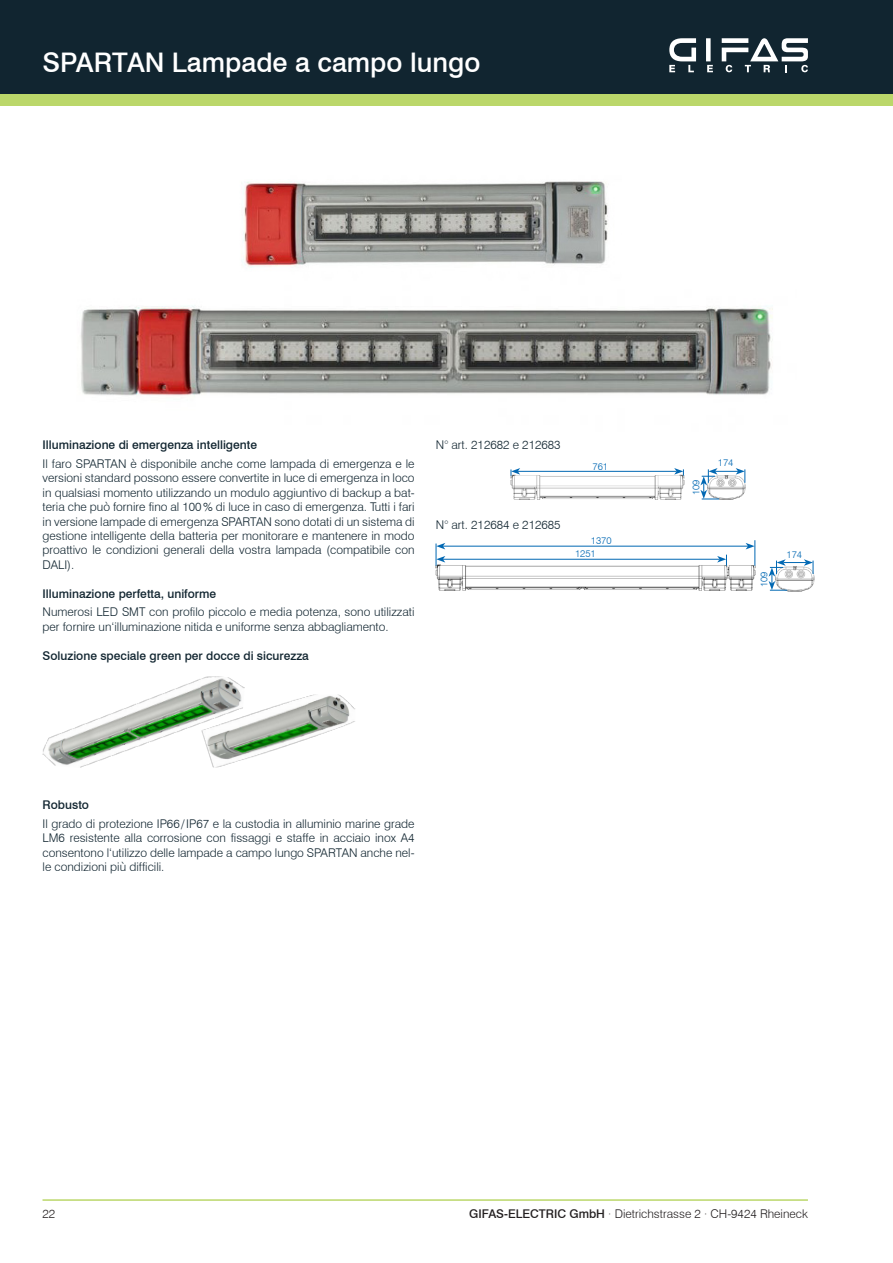
<style>
.page{position:relative;width:893px;height:1263px;background:#fff}
.page>*{position:absolute;margin:0;border:0;box-sizing:border-box;transform-origin:0 0}
.t1{font:500 27px "Swiss 721 BT";color:#fff}
.t2{font:300 12px/14.4px "Swiss 721 BT";color:#112530;text-align:justify}
.t3{font:500 12px "Swiss 721 BT";color:#112530}
.t4{font:300 12px "Swiss 721 BT";color:#231f20}
.t5{font:300 9.75px "Swiss 721 BT";color:#0168b3}
.s1{font-weight:500}
</style>
<div class="page">
<div style="left:0;top:85px;width:893px;height:21px;background:#bbd76a"></div>
<div style="left:0;top:0;width:893px;height:94px;background:#112530"></div>
<div style="left:706px;top:38px;width:5px;height:23px;background:#fff"></div>
<svg style="left:669px;top:38px;width:27px;height:34px"></svg>
<svg style="left:707px;top:65px;width:6px;height:7px"></svg>
<svg style="left:722px;top:38px;width:86px;height:34px"></svg>
<hr style="left:43px;top:1199px;width:765px;height:2px;background:#bbd76a">
<img style="left:510px;top:473px;width:174px;height:27px">
<hr style="left:518px;top:471px;width:159px;height:1px;background:#0168b3">
<svg style="left:674px;top:468px;width:10px;height:8px"></svg>
<svg style="left:511px;top:468px;width:9px;height:8px"></svg>
<svg style="left:700px;top:468px;width:46px;height:32px"></svg>
<img style="left:435px;top:562px;width:321px;height:29px">
<hr style="left:443px;top:559px;width:277px;height:1px;background:#0168b3">
<svg style="left:717px;top:555px;width:10px;height:11px"></svg>
<hr style="left:443px;top:546px;width:305px;height:1px;background:#0168b3">
<svg style="left:746px;top:540px;width:10px;height:26px"></svg>
<svg style="left:436px;top:543px;width:9px;height:23px"></svg>
<img style="left:787px;top:575px;width:28px;height:17px">
<svg style="left:769px;top:559px;width:45px;height:32px"></svg>
<img style="left:243px;top:181px;width:365px;height:87px">
<img style="left:80px;top:306px;width:693px;height:90px">
<img style="left:245px;top:694px;width:110px;height:65px">
<img style="left:42px;top:676px;width:203px;height:92px">
<h1 class="t1" style="left:43px;top:46px;width:439px">SPARTAN Lampade a campo lungo</h1>
<p class="t3" style="left:43px;top:438px;width:216px">Illuminazione di emergenza intelligente</p>
<p class="t2" style="left:43px;top:456px;width:374px">Il faro SPARTAN è disponibile anche come lampada di emergenza e le versioni standard possono essere convertite in luce di emergenza in loco in qualsiasi momento utilizzando un modulo aggiuntivo di backup a bat&shy;teria che può fornire fino al 100% di luce in caso di emergenza. Tutti i fari in versione lampade di emergenza SPARTAN sono dotati di un sistema di gestione intelligente della batteria per monitorare e mantenere in modo proattivo le condizioni generali della vostra lampada (compatibile con DALI).</p>
<p class="t3" style="left:43px;top:586px;width:175px">Illuminazione perfetta, uniforme</p>
<p class="t2" style="left:43px;top:605px;width:374px">Numerosi LED SMT con profilo piccolo e media potenza, sono utilizzati per fornire un‘illuminazione nitida e uniforme senza abbagliamento.</p>
<p class="t3" style="left:43px;top:648px;width:268px">Soluzione speciale green per docce di sicurezza</p>
<p class="t2" style="left:436px;top:438px;width:126px">N° art. 212682 e 212683</p>
<p class="t5" style="left:593px;top:461px;width:17px">761</p>
<p class="t2" style="left:436px;top:518px;width:126px">N° art. 212684 e 212685</p>
<p class="t5" style="left:591px;top:534px;width:22px">1370</p>
<p class="t5" style="left:575px;top:547px;width:22px">1251</p>
<p class="t3" style="left:43px;top:798px;width:48px">Robusto</p>
<p class="t2" style="left:43px;top:816px;width:374px">Il grado di protezione IP66/IP67 e la custodia in alluminio marine grade LM6 resistente alla corrosione con fissaggi e staffe in acciaio inox A4 consentono l‘utilizzo delle lampade a campo lungo SPARTAN anche nel&shy;le condizioni più difficili.</p>
<p class="t5" style="left:690px;top:495px;width:17px;rotate:-90deg">109</p>
<p class="t5" style="left:718px;top:457px;width:17px">174</p>
<p class="t5" style="left:758px;top:587px;width:17px;rotate:-90deg">109</p>
<p class="t5" style="left:787px;top:549px;width:17px">174</p>
<p class="t4" style="left:43px;top:1207px;width:14px">22</p>
<p class="t4" style="left:469px;top:1207px;width:340px"><span class="s1">GIFAS-ELECTRIC GmbH</span> · Dietrichstrasse 2 · CH-9424 Rheineck</p>
</div>
